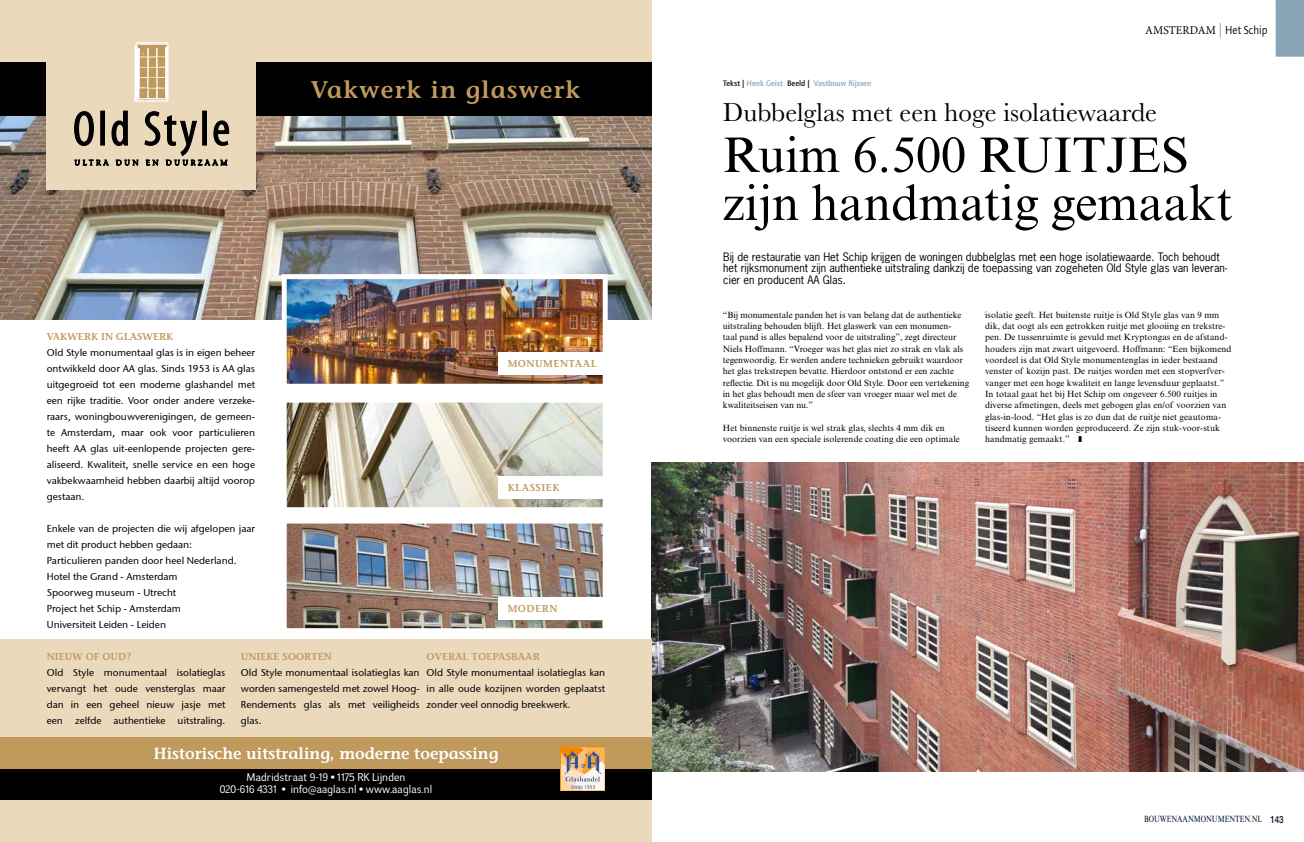
<style>
.page{position:relative;width:1304px;height:842px;background:#fff}
.page>*{position:absolute;margin:0;border:0;box-sizing:border-box;transform-origin:0 0}
.t1{font:50px/48px "Times New Roman MT Std";color:#000}
.t2{font:27px "Baskerville";color:#000}
.t3{font:600 24px "Stone Informal";letter-spacing:.05em;color:#c09a5d}
.t4{font:600 16px "Stone Informal";color:#fff}
.t5{font:12px "Minion Pro";letter-spacing:.01em;color:#000;scale:.95 1}
.t6{font:11px/11.3px "News Gothic Std";color:#000}
.t7{font:11px/12px "Negotiate Bk";letter-spacing:.01em;color:#fff;text-align:center}
.t8{font:10px/16px "Stone Sans ITCTT Medium";color:#000;text-align:justify}
.t9{font:600 10px "Stone Informal";color:#c09a5d}
.t10{font:600 10px "Stone Informal";letter-spacing:.05em;color:#c09a5d}
.t11{font:9px/11.3px "Times New Roman MT Std";letter-spacing:.01em;color:#000}
.t12{font:9px "Times New Roman MT Std";color:#00152c;scale:.78 1}
.t13{font:500 8.2px "Quay Sans ITC Std";color:#89a4b6}
.s1{color:#121212}
.s2{font-family:"Quay Sans ITC Std";font-size:15px;color:#9d9d9c}
.s3{font-family:"Quay Sans ITC Std"}
.s4{font-family:"Helvetica Neue LT Std";font-weight:500;font-size:10px}
</style>
<div class="page">
<img style="left:652px;top:462px;width:652px;height:309px">
<div style="left:0;top:639px;width:652px;height:203px;background:#ead9bb"></div>
<div style="left:0;top:768px;width:652px;height:31px;background:#000"></div>
<img style="left:0;top:116px;width:652px;height:203px">
<div style="left:0;top:0;width:652px;height:85px;background:#ead9bb"></div>
<div style="left:0;top:737px;width:652px;height:31px;background:#c09a5d"></div>
<svg style="left:560px;top:747px;width:45px;height:44px"></svg>
<svg style="left:561px;top:747px;width:44px;height:43px;background:#d6b796"></svg>
<img style="left:288px;top:280px;width:314px;height:103px">
<div style="left:282px;top:274px;width:326px;height:115px;border:5px solid #fff"></div>
<div style="left:498px;top:352px;width:113px;height:23px;background:#fff"></div>
<img style="left:288px;top:404px;width:314px;height:102px">
<div style="left:282px;top:398px;width:326px;height:114px;border:5px solid #fff"></div>
<div style="left:498px;top:476px;width:113px;height:22px;background:#fff"></div>
<img style="left:288px;top:525px;width:314px;height:102px">
<div style="left:282px;top:519px;width:326px;height:114px;border:5px solid #fff"></div>
<div style="left:498px;top:597px;width:113px;height:22px;background:#fff"></div>
<div style="left:0;top:62px;width:652px;height:54px;background:#000"></div>
<div style="left:47px;top:43px;width:209px;height:147px;background:#ead9bb"></div>
<svg style="left:75px;top:111px;width:18px;height:35px"></svg>
<div style="left:101px;top:111px;width:4px;height:34px;border:1px solid #000"></div>
<svg style="left:112px;top:111px;width:16px;height:35px"></svg>
<div style="left:203px;top:111px;width:3px;height:34px;border:1px solid #000"></div>
<svg style="left:134px;top:42px;width:35px;height:60px;background:#dac4a0"></svg>
<svg style="left:75px;top:159px;width:34px;height:7px"></svg>
<svg style="left:116px;top:160px;width:22px;height:5px"></svg>
<svg style="left:145px;top:112px;width:84px;height:54px"></svg>
<div style="left:1276px;top:0;width:28px;height:57px;background:#89a4b6"></div>
<h3 class="t3" style="left:311px;top:75px;width:271px">Vakwerk in glaswerk</h3>
<p class="t9" style="left:47px;top:331px;width:128px">VAKWERK IN GLASWERK</p>
<p class="t8" style="left:47px;top:345px;width:210px">Old Style monumentaal glas is in eigen beheer ontwikkeld door AA glas. Sinds 1953 is AA glas uitgegroeid tot een moderne glashandel met een rijke traditie. Voor onder andere verzeke&shy;raars, woningbouwverenigingen, de gemeen&shy;te Amsterdam, maar ook voor particulieren heeft AA glas uit-eenlopende projecten gere&shy;aliseerd. Kwaliteit, snelle service en een hoge vakbekwaamheid hebben daarbij altijd voorop gestaan.</p>
<p class="t8" style="left:47px;top:521px;width:210px;text-align:left">Enkele van de projecten die wij afgelopen jaar met dit product hebben gedaan:<br>Particulieren panden door heel Nederland.<br>Hotel the Grand - Amsterdam<br>Spoorweg museum - Utrecht<br>Project het Schip - Amsterdam<br>Universiteit Leiden - Leiden</p>
<p class="t10" style="left:508px;top:358px;width:91px">MONUMENTAAL</p>
<p class="t10" style="left:508px;top:481px;width:53px">KLASSIEK</p>
<p class="t9" style="left:508px;top:602px;width:51px">MODERN</p>
<p class="t9" style="left:47px;top:651px;width:86px">NIEUW OF OUD?</p>
<p class="t8" style="left:47px;top:665px;width:180px">Old Style monumentaal isolatieglas vervangt het oude vensterglas maar dan in een geheel nieuw jasje met een zelfde authentieke uitstraling.</p>
<p class="t9" style="left:241px;top:651px;width:92px">UNIEKE SOORTEN</p>
<p class="t8" style="left:241px;top:665px;width:180px">Old Style monumentaal isolatieglas kan worden samengesteld met zowel Hoog-Rendements glas als met veiligheids glas.</p>
<p class="t9" style="left:427px;top:651px;width:115px">OVERAL TOEPASBAAR</p>
<p class="t8" style="left:427px;top:665px;width:180px">Old Style monumentaal isolatieglas kan in alle oude kozijnen worden geplaatst zonder veel onnodig breekwerk.</p>
<h3 class="t4" style="left:154px;top:743px;width:346px">Historische uitstraling, moderne toepassing</h3>
<p class="t7" style="left:220px;top:771px;width:214px">Madridstraat 9-19 • 1175 RK Lijnden<br>020-616 4331 • info@aaglas.nl • www.aaglas.nl</p>
<p class="t13" style="left:723px;top:78px;width:150px"><span class="s1">Tekst |</span> Henk Geist <span class="s1">Beeld |</span> Vastbouw Rijssen</p>
<h3 class="t5" style="left:1145px;top:22px;width:130px">AMSTERDAM <span class="s2">|</span> <span class="s3">Het Schip</span></h3>
<h2 class="t2" style="left:723px;top:95px;width:436px">Dubbelglas met een hoge isolatiewaarde</h2>
<h1 class="t1" style="left:723px;top:131px;width:511px">Ruim 6.500 RUITJES zijn handmatig gemaakt</h1>
<p class="t6" style="left:723px;top:251px;width:505px">Bij de restauratie van Het Schip krijgen de woningen dubbelglas met een hoge isolatiewaarde. Toch behoudt het rijksmonument zijn authentieke uitstraling dankzij de toepassing van zogeheten Old Style glas van leveran&shy;cier en producent AA Glas.</p>
<p class="t11" style="left:723px;top:309px;width:248px">“Bij monumentale panden het is van belang dat de authentieke uitstraling behouden blijft. Het glaswerk van een monumen-<br>taal pand is alles bepalend voor de uitstraling”, zegt directeur Niels Hoffmann. “Vroeger was het glas niet zo strak en vlak als tegenwoordig. Er werden andere technieken gebruikt waardoor het glas trekstrepen bevatte. Hierdoor ontstond er een zachte reflectie. Dit is nu mogelijk door Old Style. Door een vertekening in het glas behoudt men de sfeer van vroeger maar wel met de kwaliteitseisen van nu.”</p>
<p class="t11" style="left:723px;top:422px;width:238px">Het binnenste ruitje is wel strak glas, slechts 4 mm dik en voorzien van een speciale isolerende coating die een optimale</p>
<p class="t11" style="left:985px;top:309px;width:248px">isolatie geeft. Het buitenste ruitje is Old Style glas van 9 mm dik, dat oogt als een getrokken ruitje met glooiing en trekstre&shy;pen. De tussenruimte is gevuld met Kryptongas en de afstand&shy;houders zijn mat zwart uitgevoerd. Hoffmann: “Een bijkomend voordeel is dat Old Style monumentenglas in ieder bestaand venster of kozijn past. De ruitjes worden met een stopverfver&shy;vanger met een hoge kwaliteit en lange levensduur geplaatst.” In totaal gaat het bij Het Schip om ongeveer 6.500 ruitjes in diverse afmetingen, deels met gebogen glas en/of voorzien van glas-in-lood. “Het glas is zo dun dat de ruitje niet geautoma&shy;tiseerd kunnen worden geproduceerd. Ze zijn stuk-voor-stuk handmatig gemaakt.” ❚</p>
<p class="t12" style="left:1144px;top:814px;width:181px">BOUWENAANMONUMENTEN.NL <span class="s4">143</span></p>
</div>
